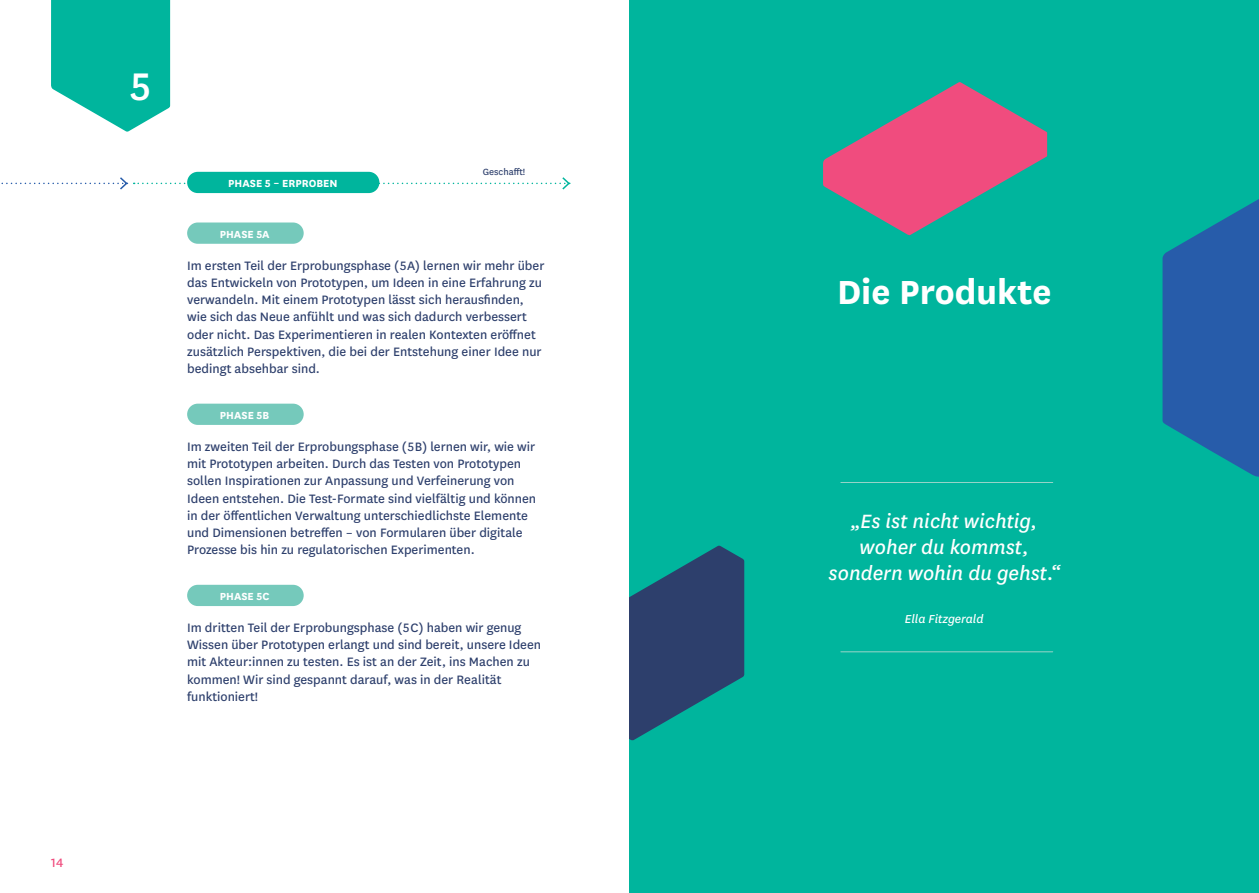
<style>
.page{position:relative;width:1259px;height:893px;background:#fff}
.page>*{position:absolute;margin:0;border:0;box-sizing:border-box;transform-origin:0 0}
.t1{font:500 45px "National";color:#fff}
.t2{font:700 39px "National";color:#fff}
.t3{font:italic 22.5px/25.8px "National";color:#fff;text-align:center}
.t4{font:14.25px/17.2px "National";color:#2d3f6c}
.t5{font:14.25px "National";color:#f04c7e}
.t6{font:italic 13.5px "National";color:#fff}
.t7{font:700 12px "National";color:#fff}
.t8{font:10.5px "National";color:#2d3f6c}
</style>
<div class="page">
<svg style="left:51px;top:0;width:119px;height:132px"></svg>
<div style="left:187px;top:172px;width:192px;height:21px;background:#00b59d;border-radius:11px"></div>
<div style="left:187px;top:222px;width:117px;height:22px;background:#75c9bb;border-radius:11px"></div>
<div style="left:187px;top:404px;width:117px;height:21px;background:#75c9bb;border-radius:11px"></div>
<div style="left:187px;top:585px;width:117px;height:21px;background:#75c9bb;border-radius:11px"></div>
<svg style="left:1px;top:176px;width:570px;height:15px"></svg>
<div style="left:629px;top:0;width:630px;height:893px;background:#00b59d"></div>
<svg style="left:629px;top:545px;width:115px;height:196px"></svg>
<hr style="left:841px;top:651px;width:211px;height:1px;background:#98d4c9">
<hr style="left:841px;top:482px;width:211px;height:1px;background:#98d4c9">
<svg style="left:1162px;top:199px;width:97px;height:278px"></svg>
<svg style="left:823px;top:82px;width:224px;height:154px"></svg>
<p class="t5" style="left:51px;top:853px;width:14px">14</p>
<h1 class="t1" style="left:127px;top:56px;width:27px">5</h1>
<p class="t7" style="left:228px;top:175px;width:111px">PHASE 5 – ERPROBEN</p>
<p class="t8" style="left:483px;top:165px;width:44px">Geschafft!</p>
<p class="t7" style="left:220px;top:225px;width:51px">PHASE 5A</p>
<p class="t4" style="left:187px;top:256px;width:359px">Im ersten Teil der Erprobungsphase (5A) lernen wir mehr über das Entwickeln von Prototypen, um Ideen in eine Erfahrung zu verwandeln. Mit einem Prototypen lässt sich herausfinden, wie sich das Neue anfühlt und was sich dadurch verbessert oder nicht. Das Experimentieren in realen Kontexten eröffnet zusätzlich Perspektiven, die bei der Entstehung einer Idee nur bedingt absehbar sind.</p>
<p class="t7" style="left:220px;top:407px;width:51px">PHASE 5B</p>
<p class="t4" style="left:187px;top:437px;width:350px">Im zweiten Teil der Erprobungsphase (5B) lernen wir, wie wir mit Prototypen arbeiten. Durch das Testen von Prototypen sollen Inspirationen zur Anpassung und Verfeinerung von Ideen entstehen. Die Test-Formate sind vielfältig und können in der öffentlichen Verwaltung unterschiedlichste Elemente und Dimensionen betreffen – von Formularen über digitale Prozesse bis hin zu regulatorischen Experimenten.</p>
<p class="t7" style="left:220px;top:588px;width:51px">PHASE 5C</p>
<p class="t4" style="left:187px;top:618px;width:355px">Im dritten Teil der Erprobungsphase (5C) haben wir genug Wissen über Prototypen erlangt und sind bereit, unsere Ideen mit Akteur:innen zu testen. Es ist an der Zeit, ins Machen zu kommen! Wir sind gespannt darauf, was in der Realität funktioniert!</p>
<h2 class="t2" style="left:837px;top:265px;width:216px">Die Produkte</h2>
<h3 class="t3" style="left:828px;top:508px;width:233px">„Es ist nicht wichtig, woher du kommst, sondern wohin du gehst.“</h3>
<p class="t6" style="left:905px;top:611px;width:80px">Ella Fitzgerald</p>
</div>
